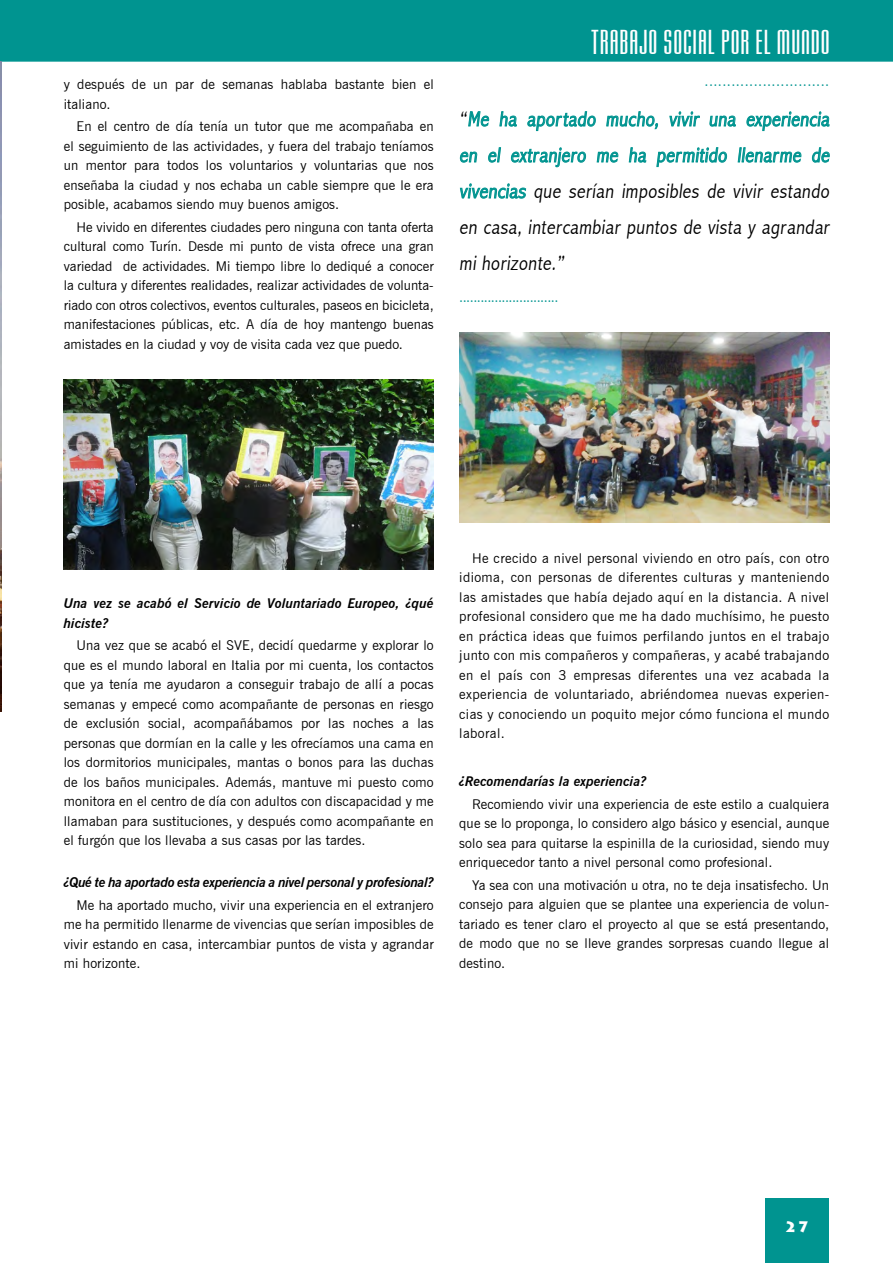
<style>
.page{position:relative;width:893px;height:1263px;background:#fff}
.page>*{position:absolute;margin:0;border:0;box-sizing:border-box;transform-origin:0 0}
.t1{font:36px "Mekanik Let Plain";letter-spacing:.025em;color:#fff}
.t2{font:300 condensed 21px/36px "Abadi";color:#000;text-align:justify}
.t3{font:900 15px "Lithos Pro";color:#fff}
.t4{font:13.5px/19.5px "News Gothic BT";letter-spacing:.01em;color:#000;text-align:justify}
.t5{font:italic 700 13.5px/19.5px "News Gothic BT";letter-spacing:.01em;color:#000}
.t6{font:italic 700 13.5px "News Gothic BT";letter-spacing:-.015em;color:#000}
.t7{font:13.5px "News Gothic BT";color:#009490}
.s1{color:#009490}
</style>
<div class="page">
<img style="left:0;top:61px;width:1px;height:651px">
<svg style="left:0;top:0;width:2px;height:61px"></svg>
<div style="left:2px;top:0;width:891px;height:62px;background:#009490"></div>
<img style="left:64px;top:380px;width:370px;height:189px">
<img style="left:459px;top:332px;width:370px;height:191px">
<svg style="left:460px;top:111px;width:370px;height:57px"></svg>
<svg style="left:460px;top:183px;width:67px;height:16px"></svg>
<div style="left:765px;top:1198px;width:64px;height:65px;background:#009490"></div>
<p class="t4" style="left:64px;top:75px;width:371px">y después de un par de semanas hablaba bastante bien el italiano.</p>
<p class="t4" style="left:64px;top:117px;width:371px;text-indent:13px">En el centro de día tenía un tutor que me acompañaba en el seguimiento de las actividades, y fuera del trabajo teníamos un mentor para todos los voluntarios y voluntarias que nos enseñaba la ciudad y nos echaba un cable siempre que le era posible, acabamos siendo muy buenos amigos.</p>
<p class="t4" style="left:64px;top:217px;width:371px;text-indent:13px">He vivido en diferentes ciudades pero ninguna con tanta oferta cultural como Turín. Desde mi punto de vista ofrece una gran variedad de actividades. Mi tiempo libre lo dediqué a conocer la cultura y diferentes realidades, realizar actividades de volunta&shy;riado con otros colectivos, eventos culturales, paseos en bicicleta, manifestaciones públicas, etc. A día de hoy mantengo buenas amistades en la ciudad y voy de visita cada vez que puedo.</p>
<h1 class="t1" style="left:591px;top:25px;width:240px">TRABAJO SOCIAL POR EL MUNDO</h1>
<p class="t7" style="left:705px;top:77px;width:126px">····························</p>
<h2 class="t2" style="left:459px;top:101px;width:374px">“<span class="s1">Me ha aportado mucho, vivir una experiencia en el extranjero me ha permitido llenarme de vivencias</span> que serían imposibles de vivir estando en casa, intercambiar puntos de vista y agrandar mi horizonte.”</h2>
<p class="t7" style="left:459px;top:293px;width:101px">····························</p>
<p class="t5" style="left:64px;top:594px;width:371px">Una vez se acabó el Servicio de Voluntariado Europeo, ¿qué hiciste?</p>
<p class="t4" style="left:64px;top:636px;width:371px;text-indent:13px">Una vez que se acabó el SVE, decidí quedarme y explorar lo que es el mundo laboral en Italia por mi cuenta, los contactos que ya tenía me ayudaron a conseguir trabajo de allí a pocas semanas y empecé como acompañante de personas en riesgo de exclusión social, acompañábamos por las noches a las personas que dormían en la calle y les ofrecíamos una cama en los dormitorios municipales, mantas o bonos para las duchas de los baños municipales. Además, mantuve mi puesto como monitora en el centro de día con adultos con discapacidad y me llamaban para sustituciones, y después como acompañante en el furgón que los llevaba a sus casas por las tardes.</p>
<p class="t6" style="left:64px;top:874px;width:371px">¿Qué te ha aportado esta experiencia a nivel personal y profesional?</p>
<p class="t4" style="left:64px;top:895px;width:371px;text-indent:13px">Me ha aportado mucho, vivir una experiencia en el extranjero me ha permitido llenarme de vivencias que serían imposibles de vivir estando en casa, intercambiar puntos de vista y agrandar mi horizonte.</p>
<p class="t4" style="left:459px;top:548px;width:371px;text-indent:13px">He crecido a nivel personal viviendo en otro país, con otro idioma, con personas de diferentes culturas y manteniendo las amistades que había dejado aquí en la distancia. A nivel profesional considero que me ha dado muchísimo, he puesto en práctica ideas que fuimos perfilando juntos en el trabajo junto con mis compañeros y compañeras, y acabé trabajando en el país con 3 empresas diferentes una vez acabada la experiencia de voluntariado, abriéndomea nuevas experien&shy;cias y conociendo un poquito mejor cómo funciona el mundo laboral.</p>
<p class="t5" style="left:459px;top:771px;width:189px">¿Recomendarías la experiencia?</p>
<p class="t4" style="left:459px;top:794px;width:371px;text-indent:13px">Recomiendo vivir una experiencia de este estilo a cualquiera que se lo proponga, lo considero algo básico y esencial, aunque solo sea para quitarse la espinilla de la curiosidad, siendo muy enriquecedor tanto a nivel personal como profesional.</p>
<p class="t4" style="left:459px;top:875px;width:371px;text-indent:13px">Ya sea con una motivación u otra, no te deja insatisfecho. Un consejo para alguien que se plantee una experiencia de volun&shy;tariado es tener claro el proyecto al que se está presentando, de modo que no se lleve grandes sorpresas cuando llegue al destino.</p>
<p class="t3" style="left:785px;top:1217px;width:26px">27</p>
</div>
